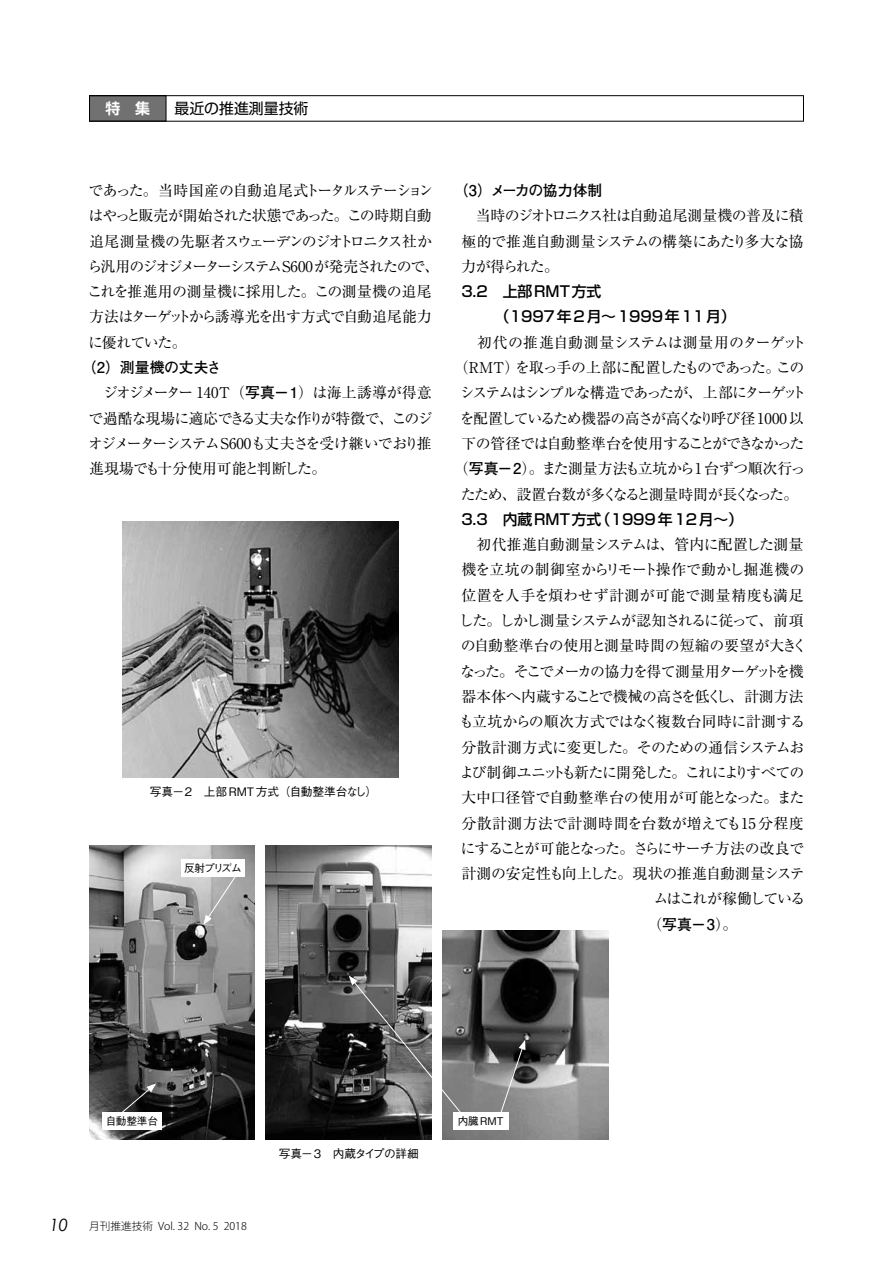
<style>
.page{position:relative;width:893px;height:1263px;background:#fff}
.page>*{position:absolute;margin:0;border:0;box-sizing:border-box;transform-origin:0 0}
.t1{font:14.85px/25.3px "Ryumin Pro";letter-spacing:-.045em;color:#000;text-align:justify}
.t2{font:14.85px/25.3px "Ryumin Pro";letter-spacing:-.07em;color:#000;text-align:center}
.t3{font:14.85px/25.3px "Ryumin Pro";letter-spacing:-.075em;color:#000}
.t4{font:500 14.85px/25.3px "Shin Go Pro";color:#000}
.t5{font:700 14.85px "Futo Go B101 Pro";letter-spacing:-.01em;color:#000}
.t6{font:14.85px "Shin Go Pro";color:#000}
.t7{font:700 14.85px "Shin Go De";color:#fff}
.t8{font:500 11.7px "Gothic BBB Pro";color:#000}
.t9{font:500 11.7px "Gothic BBB Pro";letter-spacing:-.035em;color:#000}
.t10{font:300 10.65px "Koz Go Pr 6 N";color:#000}
.t11{font:500 10.65px "Gothic BBB Pro";color:#000}
.s1{font-family:"Futo Go B101 Pro";font-weight:700}
.s2{font-family:"Ryumin Pro";font-weight:400}
.s3{font-family:"Century Gothic";font-weight:400;font-style:italic;font-size:16.95px}
</style>
<div class="page">
<div style="left:90px;top:96px;width:76px;height:25px;background:#727171"></div>
<div style="left:89px;top:95px;width:715px;height:26px;border:1px solid #000"></div>
<img style="left:122px;top:522px;width:277px;height:255px">
<img style="left:89px;top:845px;width:166px;height:294px">
<img style="left:266px;top:845px;width:166px;height:294px">
<img style="left:443px;top:931px;width:165px;height:208px">
<svg style="left:119px;top:1083px;width:37px;height:29px"></svg>
<div style="left:103px;top:1112px;width:59px;height:17px;background:#fff"></div>
<svg style="left:203px;top:876px;width:35px;height:49px;background:#b3b3b3"></svg>
<div style="left:181px;top:859px;width:63px;height:17px;background:#fff"></div>
<svg style="left:498px;top:1040px;width:27px;height:77px;background:#707070"></svg>
<svg style="left:349px;top:975px;width:116px;height:143px;background:#717171"></svg>
<div style="left:453px;top:1112px;width:55px;height:17px;background:#fff"></div>
<p class="t7" style="left:105px;top:99px;width:46px">特　集</p>
<p class="t6" style="left:175px;top:96px;width:135px">最近の推進測量技術</p>
<p class="t3" style="left:87px;top:177px;width:353px">であった。当時国産の自動追尾式トータルステーションはやっと販売が開始された状態であった。この時期自動追尾測量機の先駆者スウェーデンのジオトロニクス社から汎用のジオジメーターシステムS600 が発売されたので、これを推進用の測量機に採用した。この測量機の追尾方法はターゲットから誘導光を出す方式で自動追尾能力に優れていた。</p>
<p class="t5" style="left:81px;top:356px;width:141px">（2）測量機の丈夫さ</p>
<p class="t1" style="left:88px;top:379px;width:346px">　ジオジメーター 140T（<span class="s1">写真−1</span>）は海上誘導が得意で過酷な現場に適応できる丈夫な作りが特徴で、このジオジメーターシステムS600も丈夫さを受け継いでおり推進現場でも十分使用可能と判断した。</p>
<p class="t8" style="left:150px;top:782px;width:229px">写真−2　上部RMT方式（自動整準台なし）</p>
<p class="t11" style="left:184px;top:859px;width:59px">反射プリズム</p>
<p class="t5" style="left:454px;top:178px;width:150px">（3）メーカの協力体制</p>
<p class="t1" style="left:461px;top:202px;width:344px">　当時のジオトロニクス社は自動追尾測量機の普及に積極的で推進自動測量システムの構築にあたり多大な協力が得られた。</p>
<p class="t4" style="left:461px;top:277px;width:276px">3.2　上部RMT方式<br>　　　（1997年2月〜1999年11月）</p>
<p class="t2" style="left:454px;top:328px;width:354px">　初代の推進自動測量システムは測量用のターゲット（RMT）を取っ手の上部に配置したものであった。このシステムはシンプルな構造であったが、上部にターゲットを配置しているため機器の高さが高くなり呼び径 1000 以下の管径では自動整準台を使用することができなかった（<span class="s1">写真−2</span>）。また測量方法も立坑から1台ずつ順次行ったため、設置台数が多くなると測量時間が長くなった。</p>
<p class="t4" style="left:461px;top:505px;width:283px">3.3　内蔵RMT方式（1999年12月〜）</p>
<p class="t1" style="left:459px;top:531px;width:350px;text-align:right">　初代推進自動測量システムは、管内に配置した測量機を立坑の制御室からリモート操作で動かし掘進機の位置を人手を煩わせず計測が可能で測量精度も満足した。しかし測量システムが認知されるに従って、前項の自動整準台の使用と測量時間の短縮の要望が大きくなった。そこでメーカの協力を得て測量用ターゲットを機器本体へ内蔵することで機械の高さを低くし、計測方法も立坑からの順次方式ではなく複数台同時に計測する分散計測方式に変更した。そのための通信システムおよび制御ユニットも新たに開発した。これによりすべての大中口径管で自動整準台の使用が可能となった。また分散計測方法で計測時間を台数が増えても15分程度にすることが可能となった。さらにサーチ方法の改良で計測の安定性も向上した。現状の推進自動測量システムはこれが稼働している</p>
<p class="t5" style="left:647px;top:912px;width:91px"><span class="s2">（</span>写真−3<span class="s2">）。</span></p>
<p class="t11" style="left:106px;top:1112px;width:54px">自動整準台</p>
<p class="t10" style="left:49px;top:1220px;width:199px"><span class="s3">10</span> 月刊推進技術 Vol. 32 No. 5 2018</p>
<p class="t9" style="left:279px;top:1144px;width:142px">写真−3　内蔵タイプの詳細</p>
<p class="t11" style="left:458px;top:1112px;width:47px">内臓RMT</p>
</div>
